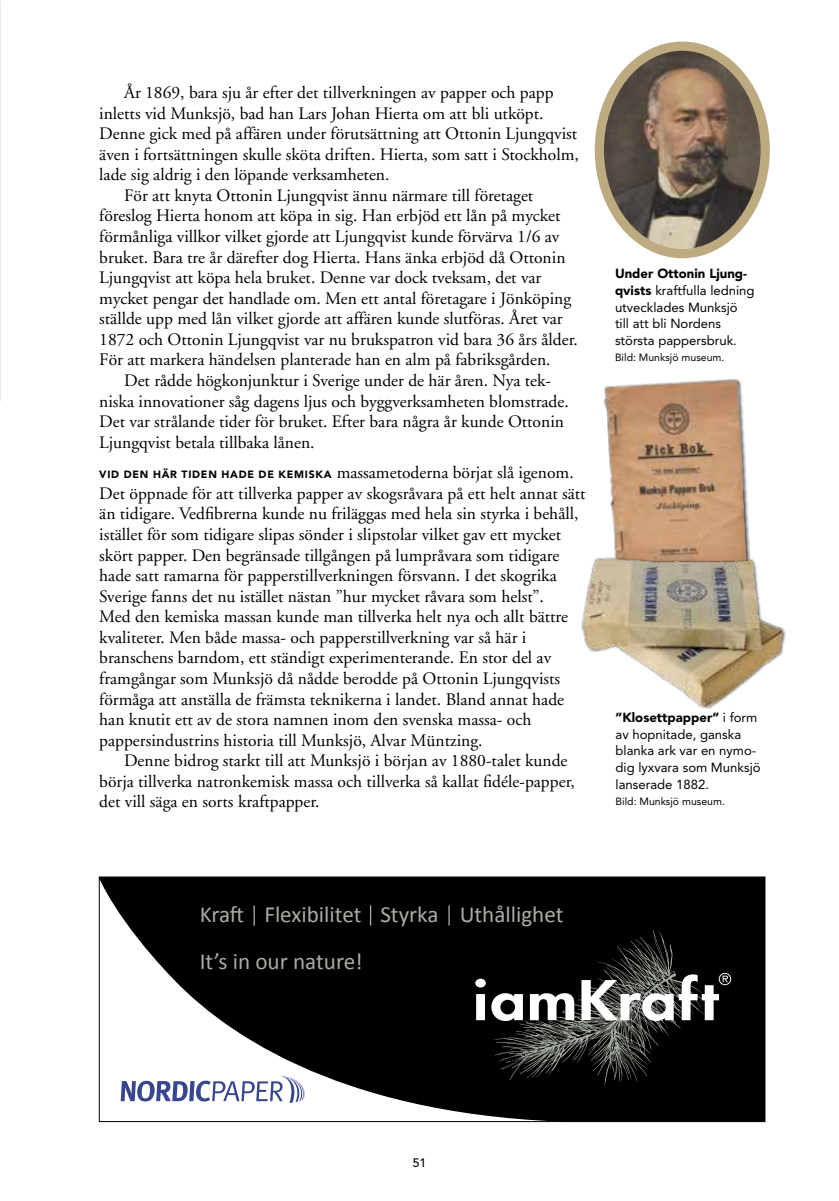
<style>
.page{position:relative;width:839px;height:1201px;background:#fff}
.page>*{position:absolute;margin:0;border:0;box-sizing:border-box;transform-origin:0 0}
.t1{font:23.1px/46.9px "Calibri";color:#a8aea3}
.t2{font:17.5px/20.7px "Adobe Garamond";color:#000}
.t3{font:13.12px/16.6px "Avenir";color:#000}
.t4{font:500 12.25px "Avenir";color:#000}
.t5{font:10.5px "Avenir";color:#000}
.s1{font-family:"Avenir";font-weight:900;font-size:10.5px}
.s2{font-weight:900}
</style>
<div class="page">
<img style="left:603px;top:379px;width:147px;height:161px">
<img style="left:582px;top:540px;width:204px;height:169px">
<img style="left:604px;top:46px;width:161px;height:208px">
<div style="left:594px;top:42px;width:175px;height:216px;border:9px solid #bdaa80;border-radius:50%"></div>
<svg style="left:101px;top:878px;width:662px;height:241px;fill:#000"></svg>
<svg style="left:121px;top:1075px;width:186px;height:28px"></svg>
<svg style="left:475px;top:978px;width:10px;height:42px"></svg>
<svg style="left:491px;top:930px;width:240px;height:155px;background:#2f302e"></svg>
<hr style="left:253px;top:905px;width:2px;height:20px;background:#a8aea3">
<svg style="left:370px;top:905px;width:1px;height:20px"></svg>
<svg style="left:448px;top:905px;width:1px;height:20px"></svg>
<div style="left:99px;top:876px;width:666px;height:245px;border:1px solid #000"></div>
<p class="t2" style="left:124px;top:83px;width:431px">År 1869, bara sju år efter det tillverkningen av papper och papp</p>
<p class="t2" style="left:99px;top:103px;width:445px">inletts vid Munksjö, bad han Lars Johan Hierta om att bli utköpt.</p>
<p class="t2" style="left:99px;top:124px;width:479px">Denne gick med på affären under förutsättning att Ottonin Ljungqvist</p>
<p class="t2" style="left:99px;top:144px;width:481px">även i fortsättningen skulle sköta driften. Hierta, som satt i Stockholm,</p>
<p class="t2" style="left:99px;top:165px;width:291px">lade sig aldrig i den löpande verksamheten.</p>
<p class="t2" style="left:124px;top:185px;width:410px">För att knyta Ottonin Ljungqvist ännu närmare till företaget</p>
<p class="t2" style="left:99px;top:206px;width:462px">föreslog Hierta honom att köpa in sig. Han erbjöd ett lån på mycket</p>
<p class="t2" style="left:99px;top:227px;width:461px">förmånliga villkor vilket gjorde att Ljungqvist kunde förvärva 1/6 av</p>
<p class="t2" style="left:99px;top:247px;width:467px">bruket. Bara tre år därefter dog Hierta. Hans änka erbjöd då Ottonin</p>
<p class="t2" style="left:99px;top:268px;width:443px">Ljungqvist att köpa hela bruket. Denne var dock tveksam, det var</p>
<p class="t2" style="left:99px;top:288px;width:473px">mycket pengar det handlade om. Men ett antal företagare i Jönköping</p>
<p class="t2" style="left:99px;top:309px;width:465px">ställde upp med lån vilket gjorde att affären kunde slutföras. Året var</p>
<p class="t2" style="left:99px;top:329px;width:480px">1872 och Ottonin Ljungqvist var nu brukspatron vid bara 36 års ålder.</p>
<p class="t2" style="left:99px;top:350px;width:453px">För att markera händelsen planterade han en alm på fabriksgården.</p>
<p class="t2" style="left:124px;top:370px;width:428px">Det rådde högkonjunktur i Sverige under de här åren. Nya tek-</p>
<p class="t2" style="left:99px;top:391px;width:471px">niska innovationer såg dagens ljus och byggverksamheten blomstrade.</p>
<p class="t2" style="left:99px;top:412px;width:466px">Det var strålande tider för bruket. Efter bara några år kunde Ottonin</p>
<p class="t2" style="left:99px;top:432px;width:217px">Ljungqvist betala tillbaka lånen.</p>
<p class="t2" style="left:99px;top:463px;width:488px"><span class="s1">VID DEN HÄR TIDEN HADE DE KEMISKA</span> massametoderna börjat slå igenom.<br>Det öppnade för att tillverka papper av skogsråvara på ett helt annat sätt än tidigare. Vedfibrerna kunde nu friläggas med hela sin styrka i behåll, istället för som tidigare slipas sönder i slipstolar vilket gav ett mycket skört papper. Den begränsade tillgången på lumpråvara som tidigare hade satt ramarna för papperstillverkningen försvann. I det skogrika Sverige fanns det nu istället nästan ”hur mycket råvara som helst”.<br>Med den kemiska massan kunde man tillverka helt nya och allt bättre kvaliteter. Men både massa- och papperstillverkning var så här i branschens barndom, ett ständigt experimenterande. En stor del av framgångar som Munksjö då nådde berodde på Ottonin Ljungqvists förmåga att anställa de främsta teknikerna i landet. Bland annat hade han knutit ett av de stora namnen inom den svenska massa- och pappersindustrins historia till Munksjö, Alvar Müntzing.</p>
<p class="t2" style="left:99px;top:751px;width:477px;text-indent:25px">Denne bidrog starkt till att Munksjö i början av 1880-talet kunde börja tillverka natronkemisk massa och tillverka så kallat fidéle-papper, det vill säga en sorts kraftpapper.</p>
<p class="t3" style="left:615px;top:266px;width:141px"><span class="s2">Under Ottonin Ljung&shy;qvists</span> kraftfulla ledning utvecklades Munksjö till att bli Nordens största pappersbruk.</p>
<p class="t5" style="left:615px;top:352px;width:111px">Bild: Munksjö museum.</p>
<p class="t3" style="left:615px;top:709px;width:146px"><span class="s2">”Klosettpapper”</span> i form av hopnitade, ganska blanka ark var en nymo&shy;dig lyxvara som Munksjö lanserade 1882.</p>
<p class="t5" style="left:615px;top:795px;width:111px">Bild: Munksjö museum.</p>
<h1 class="t1" style="left:264px;top:890px;width:300px">Flexibilitet Styrka Uthållighet</h1>
<h1 class="t1" style="left:200px;top:890px;width:164px">Kraft<br>It’s in our nature!</h1>
<p class="t4" style="left:412px;top:1155px;width:15px">51</p>
</div>
